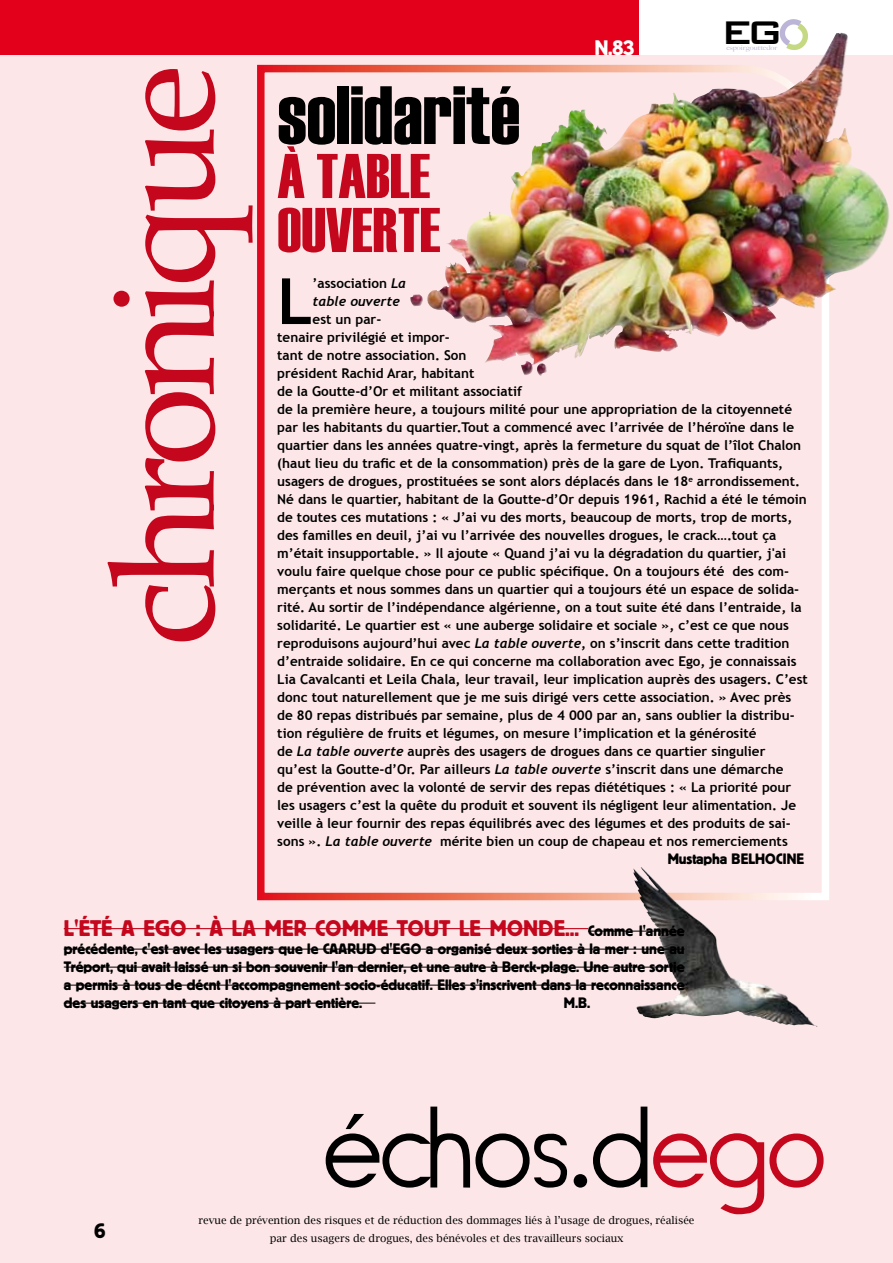
<style>
.page{position:relative;width:893px;height:1263px;background:#fce6e8}
.page>*{position:absolute;margin:0;border:0;box-sizing:border-box;transform-origin:0 0}
.t1{font:145.5px "Book Antiqua";letter-spacing:-.06em;color:#c4071c}
.t2{font:300 108px "Siple";letter-spacing:-.01em;color:#000}
.t3{font:82.5px "Haettenschweiler";color:#000}
.t4{font:700 63.75px "Trebuchet MS";color:#000}
.t5{font:63px/54px "Haettenschweiler";color:#c4071c}
.t6{font:500 43.8px "Bank Gothic";color:#000}
.t7{font:22.5px "Block BE";letter-spacing:.02em;color:#c4071c}
.t8{font:21px "Block BE";color:#fff}
.t9{font:21px "Block BE";color:#000}
.t10{font:15px/18px "Block BE";color:#000;text-align:justify}
.t11{font:700 13.5px/18px "Trebuchet MS";color:#000}
.t12{font:italic 700 13.5px "Trebuchet";color:#000}
.t13{font:10.5px "Lucida Bright";color:#000}
.t14{font:500 6.6px "Big Caslon";color:#bcb5d7;scale:1.18 1}
.s1{font-family:"Trebuchet";font-style:italic}
.s2{font-size:15px;color:#000}
.s3{color:#c4071c}
</style>
<div class="page">
<div style="left:639px;top:0;width:254px;height:55px;background:#fff"></div>
<svg style="left:779px;top:19px;width:29px;height:14px"></svg>
<div style="left:0;top:0;width:639px;height:55px;background:#e3001a"></div>
<svg style="left:257px;top:64px;width:572px;height:837px"></svg>
<img style="left:633px;top:867px;width:118px;height:152px">
<hr style="left:64px;top:928px;width:524px;height:1px;background:#c4071c">
<hr style="left:588px;top:931px;width:97px;height:1px;background:#000">
<hr style="left:64px;top:949px;width:621px;height:1px;background:#000">
<hr style="left:64px;top:967px;width:621px;height:1px;background:#000">
<hr style="left:64px;top:985px;width:621px;height:1px;background:#000">
<hr style="left:64px;top:1003px;width:311px;height:1px;background:#000">
<img style="left:420px;top:33px;width:422px;height:342px">
<h1 class="t1" style="left:74px;top:644px;width:581px;rotate:-90deg">chronique</h1>
<h3 class="t8" style="left:595px;top:36px;width:41px">N.83</h3>
<h3 class="t6" style="left:721px;top:-1px;width:65px">EG</h3>
<p class="t14" style="left:726px;top:44px;width:45px">espoirgouttedor</p>
<h3 class="t3" style="left:277px;top:68px;width:244px">solidarité</h3>
<h3 class="t5" style="left:277px;top:146px;width:163px">À TABLE<br>OUVERTE</h3>
<h3 class="t4" style="left:277px;top:262px;width:37px">L</h3>
<p class="t11" style="left:313px;top:274px;width:95px">’association <span class="s1">La</span></p>
<p class="t12" style="left:313px;top:293px;width:89px">table ouverte</p>
<p class="t11" style="left:277px;top:310px;width:532px;text-indent:35px">est un par-<br>tenaire privilégié et impor-<br>tant de notre association. Son<br>président Rachid Arar, habitant<br>de la Goutte-d’Or et militant associatif<br>de la première heure, a toujours milité pour une appropriation de la citoyenneté par les habitants du quartier.Tout a commencé avec l’arrivée de l’héroïne dans le quartier dans les années quatre-vingt, après la fermeture du squat de l’îlot Chalon (haut lieu du trafic et de la consommation) près de la gare de Lyon. Trafiquants, usagers de drogues, prostituées se sont alors déplacés dans le 18<sup>e</sup> arrondissement.<br>Né dans le quartier, habitant de la Goutte-d’Or depuis 1961, Rachid a été le témoin de toutes ces mutations : « J’ai vu des morts, beaucoup de morts, trop de morts, des familles en deuil, j’ai vu l’arrivée des nouvelles drogues, le crack….tout ça m’était insupportable. » Il ajoute « Quand j’ai vu la dégradation du quartier, j'ai voulu faire quelque chose pour ce public spécifique. On a toujours été des com&shy;merçants et nous sommes dans un quartier qui a toujours été un espace de solida&shy;rité. Au sortir de l’indépendance algérienne, on a tout suite été dans l’entraide, la solidarité. Le quartier est « une auberge solidaire et sociale », c’est ce que nous reproduisons aujourd’hui avec <span class="s1">La table ouverte</span>, on s’inscrit dans cette tradition d’entraide solidaire. En ce qui concerne ma collaboration avec Ego, je connaissais Lia Cavalcanti et Leila Chala, leur travail, leur implication auprès des usagers. C’est donc tout naturellement que je me suis dirigé vers cette association. » Avec près de 80 repas distribués par semaine, plus de 4 000 par an, sans oublier la distribu&shy;tion régulière de fruits et légumes, on mesure l’implication et la générosité<br>de <span class="s1">La table ouverte</span> auprès des usagers de drogues dans ce quartier singulier qu’est la Goutte-d’Or. Par ailleurs <span class="s1">La table ouverte</span> s’inscrit dans une démarche<br>de prévention avec la volonté de servir des repas diététiques : « La priorité pour les usagers c’est la quête du produit et souvent ils négligent leur alimentation. Je veille à leur fournir des repas équilibrés avec des légumes et des produits de sai&shy;sons ». <span class="s1">La table ouverte</span> mérite bien un coup de chapeau et nos remerciements</p>
<p class="t10" style="left:668px;top:849px;width:138px">Mustapha BELHOCINE</p>
<h3 class="t7" style="left:64px;top:916px;width:622px">L'ÉTÉ A EGO : À LA MER COMME TOUT LE MONDE... <span class="s2">Comme l'année</span></h3>
<p class="t10" style="left:64px;top:939px;width:622px">précédente, c'est avec les usagers que le CAARUD d'EGO a organisé deux sorties à la mer : une au Tréport, qui avait laissé un si bon souvenir l'an dernier, et une autre à Berck-plage. Une autre sortie a permis à tous de décnt l'accompagnement socio-éducatif. Elles s'inscrivent dans la reconnaissance des usagers en tant que citoyens à part entière.</p>
<p class="t10" style="left:564px;top:993px;width:28px">M.B.</p>
<h3 class="t9" style="left:94px;top:1219px;width:13px">6</h3>
<h2 class="t2" style="left:326px;top:1081px;width:505px">échos.d<span class="s3">ego</span></h2>
<p class="t13" style="left:199px;top:1214px;width:497px">revue de prévention des risques et de réduction des dommages liés à l’usage de drogues, réalisée</p>
<p class="t13" style="left:270px;top:1232px;width:355px">par des usagers de drogues, des bénévoles et des travailleurs sociaux</p>
</div>
